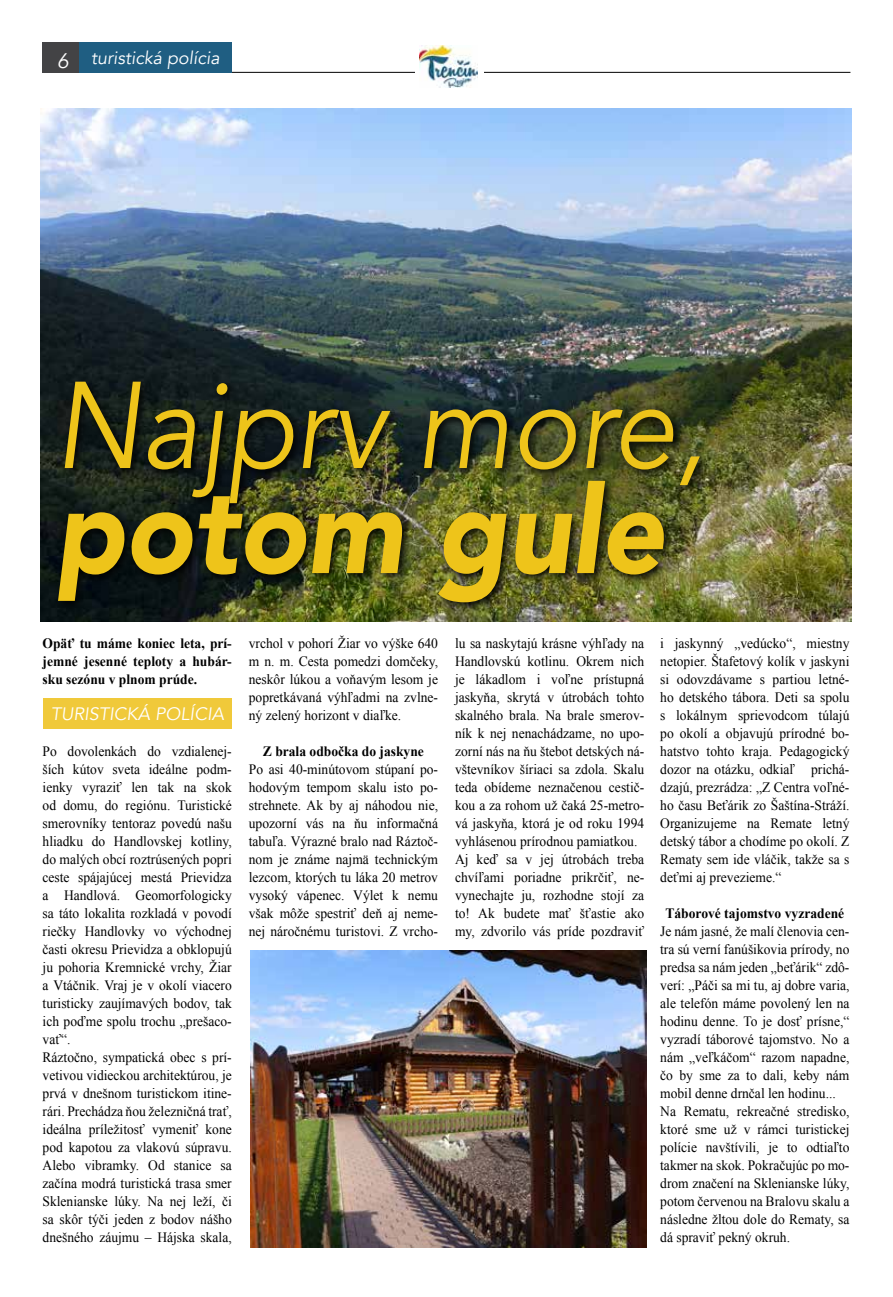
<style>
.page{position:relative;width:893px;height:1297px;background:#fff}
.page>*{position:absolute;margin:0;border:0;box-sizing:border-box;transform-origin:0 0}
.t1{font:121.95px "Avenir";color:#eec41a;scale:.92 1}
.t2{font:900 121.95px "Avenir";color:#eec41a;scale:.92 1}
.t3{font:21px "Avenir";color:#fff}
.t4{font:18px "Avenir";color:#fff}
.t5{font:14.25px/18px "Times New Roman";color:#000;scale:.95 1}
.t6{font:700 14.25px/18px "Times New Roman";color:#000;text-align:justify;scale:.95 1}
</style>
<div class="page">
<hr style="left:43px;top:72px;width:807px;height:1px;background:#000">
<div style="left:43px;top:43px;width:52px;height:30px;background:#434345"></div>
<div style="left:415px;top:43px;width:68px;height:46px;background:#fff"></div>
<img style="left:420px;top:46px;width:57px;height:41px">
<div style="left:43px;top:698px;width:189px;height:31px;background:#f0c93a"></div>
<div style="left:79px;top:43px;width:153px;height:30px;background:#1f5e82"></div>
<img style="left:40px;top:108px;width:811px;height:513px">
<div style="left:53px;top:377px;width:657px;height:236px;background:#000;opacity:.95"></div>
<img style="left:251px;top:951px;width:395px;height:296px">
<h2 class="t3" style="left:57px;top:48px;width:16px">6</h2>
<p class="t4" style="left:91px;top:47px;width:133px">turistická polícia</p>
<h1 class="t1" style="left:54px;top:353px;width:730px">Najprv more,</h1>
<h1 class="t2" style="left:54px;top:426px;width:692px">potom gule</h1>
<p class="t6" style="left:43px;top:634px;width:201px">Opäť tu máme koniec leta, prí&shy;jemné jesenné teploty a hubár&shy;sku sezónu v plnom prúde.</p>
<p class="t4" style="left:51px;top:703px;width:178px">TURISTICKÁ POLÍCIA</p>
<p class="t5" style="left:43px;top:742px;width:201px">Po dovolenkách do vzdialenej&shy;ších kútov sveta ideálne podm&shy;ienky vyraziť len tak na skok od domu, do regiónu. Turistické smerovníky tentoraz povedú našu hliadku do Handlovskej kotliny, do malých obcí roztrúsených popri ceste spájajúcej mestá Prievidza a Handlová. Geomorfologicky sa táto lokalita rozkladá v povodí riečky Handlovky vo východnej časti okresu Prievidza a obklopujú ju pohoria Kremnické vrchy, Žiar a Vtáčnik. Vraj je v okolí viacero turisticky zaujímavých bodov, tak ich poďme spolu trochu „prešaco&shy;vať“.<br>Ráztočno, sympatická obec s prí&shy;vetivou vidieckou architektúrou, je prvá v dnešnom turistickom itine&shy;rári. Prechádza ňou železničná trať, ideálna príležitosť vymeniť kone pod kapotou za vlakovú súpravu.<br>Alebo vibramky. Od stanice sa začína modrá turistická trasa smer<br>Sklenianske lúky. Na nej leží, či sa skôr týči jeden z bodov nášho dnešného záujmu – Hájska skala,</p>
<p class="t5" style="left:249px;top:634px;width:201px;text-align:justify">vrchol v pohorí Žiar vo výške 640 m n. m. Cesta pomedzi domčeky, neskôr lúkou a voňavým lesom je popretkávaná výhľadmi na zvlne&shy;ný zelený horizont v diaľke.</p>
<p class="t6" style="left:263px;top:742px;width:171px">Z brala odbočka do jaskyne</p>
<p class="t5" style="left:249px;top:760px;width:201px;text-align:justify">Po asi 40-minútovom stúpaní po&shy;hodovým tempom skalu isto po&shy;strehnete. Ak by aj náhodou nie, upozorní vás na ňu informačná tabuľa. Výrazné bralo nad Ráztoč&shy;nom je známe najmä technickým lezcom, ktorých tu láka 20 metrov vysoký vápenec. Výlet k nemu však môže spestriť deň aj neme&shy;nej náročnému turistovi. Z vrcho-</p>
<p class="t5" style="left:455px;top:634px;width:201px">lu sa naskytajú krásne výhľady na<br>Handlovskú kotlinu. Okrem nich je lákadlom i voľne prístupná jaskyňa, skrytá v útrobách tohto skalného brala. Na brale smerov&shy;ník k nej nenachádzame, no upo&shy;zorní nás na ňu štebot detských ná&shy;vštevníkov šíriaci sa zdola. Skalu teda obídeme neznačenou cestič&shy;kou a za rohom už čaká 25-metro&shy;vá jaskyňa, ktorá je od roku 1994 vyhlásenou prírodnou pamiatkou.<br>Aj keď sa v jej útrobách treba chvíľami poriadne prikrčiť, ne&shy;vynechajte ju, rozhodne stojí za to! Ak budete mať šťastie ako my, zdvorilo vás príde pozdraviť</p>
<p class="t5" style="left:660px;top:634px;width:201px;text-align:justify">i jaskynný „vedúcko“, miestny netopier. Štafetový kolík v jaskyni si odovzdávame s partiou letné&shy;ho detského tábora. Deti sa spolu s lokálnym sprievodcom túlajú po okolí a objavujú prírodné bo&shy;hatstvo tohto kraja. Pedagogický dozor na otázku, odkiaľ prichá&shy;dzajú, prezrádza: „Z Centra voľné&shy;ho času Beťárik zo Šaštína-Stráží.<br>Organizujeme na Remate letný detský tábor a chodíme po okolí. Z Rematy sem ide vláčik, takže sa s deťmi aj prevezieme.“</p>
<p class="t6" style="left:665px;top:904px;width:190px">Táborové tajomstvo vyzradené</p>
<p class="t5" style="left:660px;top:922px;width:201px">Je nám jasné, že malí členovia cen&shy;tra sú verní fanúšikovia prírody, no predsa sa nám jeden „beťárik“ zdô&shy;verí: „Páči sa mi tu, aj dobre varia, ale telefón máme povolený len na hodinu denne. To je dosť prísne,“ vyzradí táborové tajomstvo. No a nám „veľkáčom“ razom napadne, čo by sme za to dali, keby nám mobil denne drnčal len hodinu...<br>Na Rematu, rekreačné stredisko, ktoré sme už v rámci turistickej polície navštívili, je to odtiaľto takmer na skok. Pokračujúc po mo&shy;drom značení na Sklenianske lúky, potom červenou na Bralovu skalu a následne žltou dole do Rematy, sa dá spraviť pekný okruh.</p>
</div>
